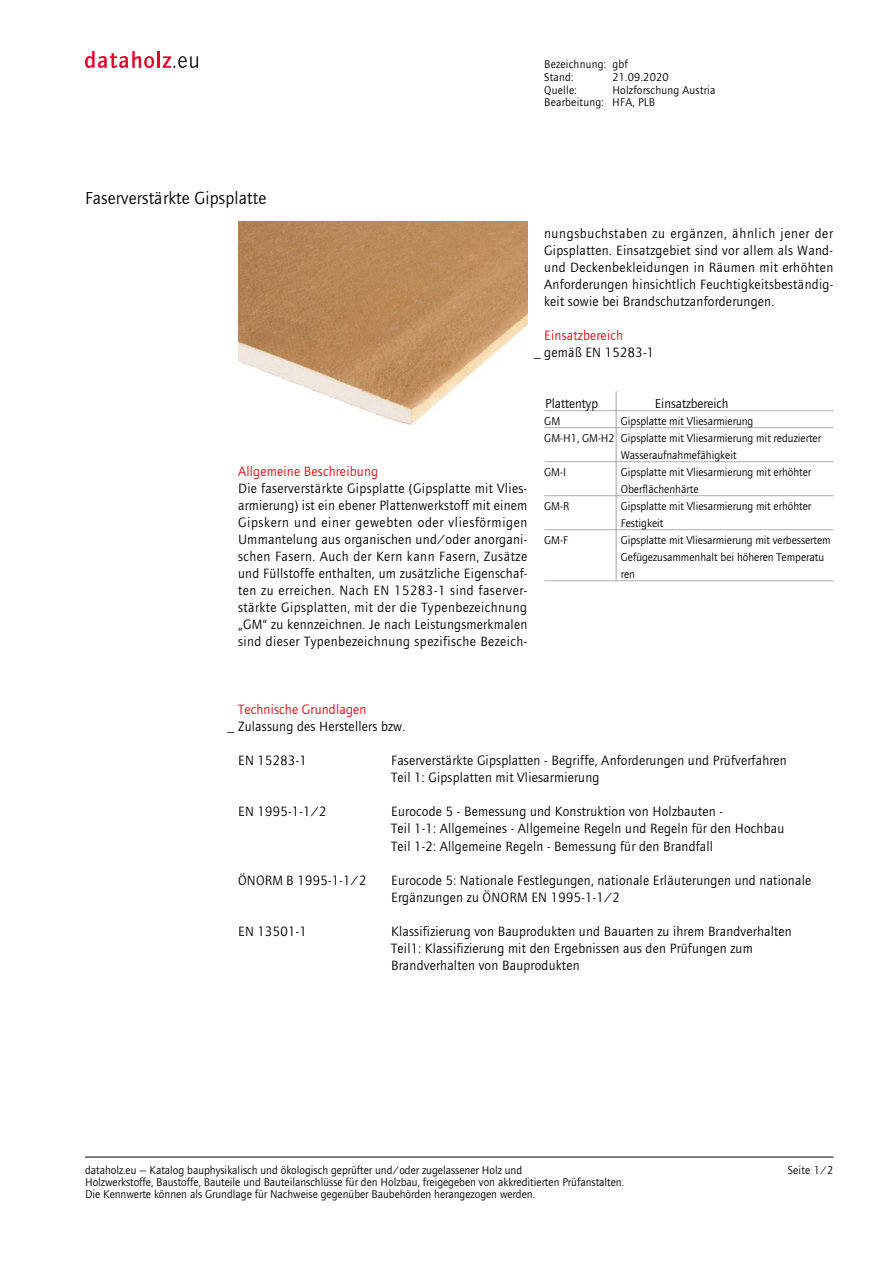
<style>
.page{position:relative;width:893px;height:1263px;background:#fff}
.page>*{position:absolute;margin:0;border:0;box-sizing:border-box;transform-origin:0 0}
.t1{font:18px "Foundry Journal";letter-spacing:.01em;color:#000}
.t2{font:13.95px/17px "Foundry Journal";letter-spacing:.015em;color:#000}
.t3{font:13.95px "Foundry Journal";letter-spacing:.015em;color:#e30613}
.t4{font:13.5px "Foundry Journal";color:#000}
.t5{font:11.7px/17px "Foundry Journal";color:#000}
.t6{font:11.7px/12.8px "Foundry Journal";letter-spacing:.02em;color:#000}
</style>
<div class="page">
<hr style="left:85px;top:1157px;width:748px;height:1px;background:#000">
<img style="left:238px;top:221px;width:289px;height:204px">
<svg style="left:85px;top:51px;width:69px;height:17px"></svg>
<hr style="left:157px;top:51px;width:3px;height:17px;background:#e8002a">
<svg style="left:163px;top:56px;width:35px;height:12px"></svg>
<hr style="left:544px;top:410px;width:289px;height:1px;background:#aeadad">
<hr style="left:544px;top:427px;width:289px;height:1px;background:#aeadad">
<hr style="left:544px;top:461px;width:289px;height:1px;background:#aeadad">
<hr style="left:544px;top:495px;width:289px;height:1px;background:#aeadad">
<hr style="left:544px;top:529px;width:289px;height:1px;background:#aeadad">
<hr style="left:544px;top:580px;width:289px;height:1px;background:#aeadad">
<hr style="left:616px;top:391px;width:1px;height:190px;background:#a3a3a3">
<p class="t6" style="left:544px;top:58px;width:85px">Bezeichnung: gbf<br>Stand:</p>
<p class="t5" style="left:612px;top:69px;width:58px">21.09.2020</p>
<p class="t1" style="left:85px;top:188px;width:183px">Faserverstärkte Gipsplatte</p>
<p class="t6" style="left:544px;top:83px;width:173px;text-indent:68px">Holzforschung Austria<br>Bearbeitung: HFA, PLB</p>
<p class="t5" style="left:544px;top:81px;width:34px">Quelle:</p>
<p class="t2" style="left:544px;top:225px;width:291px;text-align:justify">nungsbuchstaben zu ergänzen, ähnlich jener der Gipsplatten. Einsatzgebiet sind vor allem als Wand&shy;und Deckenbekleidungen in Räumen mit erhöhten Anforderungen hinsichtlich Feuchtigkeitsbeständig&shy;keit sowie bei Brandschutzanforderungen.</p>
<p class="t3" style="left:544px;top:328px;width:80px">Einsatzbereich</p>
<p class="t2" style="left:534px;top:344px;width:122px">_ gemäß EN 15283-1</p>
<p class="t3" style="left:238px;top:464px;width:141px">Allgemeine Beschreibung</p>
<p class="t2" style="left:238px;top:480px;width:291px;text-align:justify">Die faserverstärkte Gipsplatte (Gipsplatte mit Vlies&shy;armierung) ist ein ebener Plattenwerkstoff mit einem Gipskern und einer gewebten oder vliesförmigen Ummantelung aus organischen und/oder anorgani&shy;schen Fasern. Auch der Kern kann Fasern, Zusätze und Füllstoffe enthalten, um zusätzliche Eigenschaf&shy;ten zu erreichen. Nach EN 15283-1 sind faserver&shy;stärkte Gipsplatten, mit der die Typenbezeichnung „GM“ zu kennzeichnen. Je nach Leistungsmerkmalen sind dieser Typenbezeichnung spezifische Bezeich-</p>
<p class="t4" style="left:545px;top:396px;width:54px">Plattentyp</p>
<p class="t4" style="left:655px;top:396px;width:75px">Einsatzbereich</p>
<p class="t5" style="left:544px;top:413px;width:17px">GM</p>
<p class="t5" style="left:621px;top:413px;width:134px">Gipsplatte mit Vliesarmierung</p>
<p class="t5" style="left:544px;top:430px;width:278px">GM-H1, GM-H2 Gipsplatte mit Vliesarmierung mit reduzierter</p>
<p class="t5" style="left:621px;top:447px;width:117px">Wasseraufnahmefähigkeit</p>
<p class="t5" style="left:544px;top:464px;width:23px">GM-I</p>
<p class="t5" style="left:621px;top:464px;width:192px">Gipsplatte mit Vliesarmierung mit erhöhter<br>Oberflächenhärte</p>
<p class="t5" style="left:544px;top:498px;width:27px">GM-R</p>
<p class="t5" style="left:621px;top:498px;width:192px">Gipsplatte mit Vliesarmierung mit erhöhter<br>Festigkeit</p>
<p class="t5" style="left:544px;top:532px;width:25px">GM-F</p>
<p class="t5" style="left:621px;top:532px;width:211px">Gipsplatte mit Vliesarmierung mit verbessertem<br>Gefügezusammenhalt bei höheren Temperatu ren</p>
<p class="t3" style="left:238px;top:702px;width:130px">Technische Grundlagen</p>
<p class="t2" style="left:227px;top:718px;width:179px">_ Zulassung des Herstellers bzw.</p>
<p class="t2" style="left:238px;top:752px;width:70px">EN 15283-1</p>
<p class="t2" style="left:238px;top:804px;width:90px">EN 1995-1-1/2</p>
<p class="t2" style="left:238px;top:872px;width:130px">ÖNORM B 1995-1-1/2</p>
<p class="t2" style="left:238px;top:923px;width:70px">EN 13501-1</p>
<p class="t2" style="left:391px;top:753px;width:397px">Faserverstärkte Gipsplatten - Begriffe, Anforderungen und Prüfverfahren<br>Teil 1: Gipsplatten mit Vliesarmierung</p>
<p class="t2" style="left:391px;top:804px;width:395px">Eurocode 5 - Bemessung und Konstruktion von Holzbauten -<br>Teil 1-1: Allgemeines - Allgemeine Regeln und Regeln für den Hochbau<br>Teil 1-2: Allgemeine Regeln - Bemessung für den Brandfall</p>
<p class="t2" style="left:391px;top:872px;width:421px">Eurocode 5: Nationale Festlegungen, nationale Erläuterungen und nationale<br>Ergänzungen zu ÖNORM EN 1995-1-1/2</p>
<p class="t2" style="left:391px;top:923px;width:402px">Klassifizierung von Bauprodukten und Bauarten zu ihrem Brandverhalten<br>Teil1: Klassifizierung mit den Ergebnissen aus den Prüfungen zum<br>Brandverhalten von Bauprodukten</p>
<p class="t5" style="left:85px;top:1164px;width:540px;line-height:12px">dataholz.eu — Katalog bauphysikalisch und ökologisch geprüfter und/oder zugelassener Holz und<br>Holzwerkstoffe, Baustoffe, Bauteile und Bauteilanschlüsse für den Holzbau, freigegeben von akkreditierten Prüfanstalten.<br>Die Kennwerte können als Grundlage für Nachweise gegenüber Baubehörden herangezogen werden.</p>
<p class="t5" style="left:788px;top:1161px;width:47px">Seite 1/2</p>
</div>
